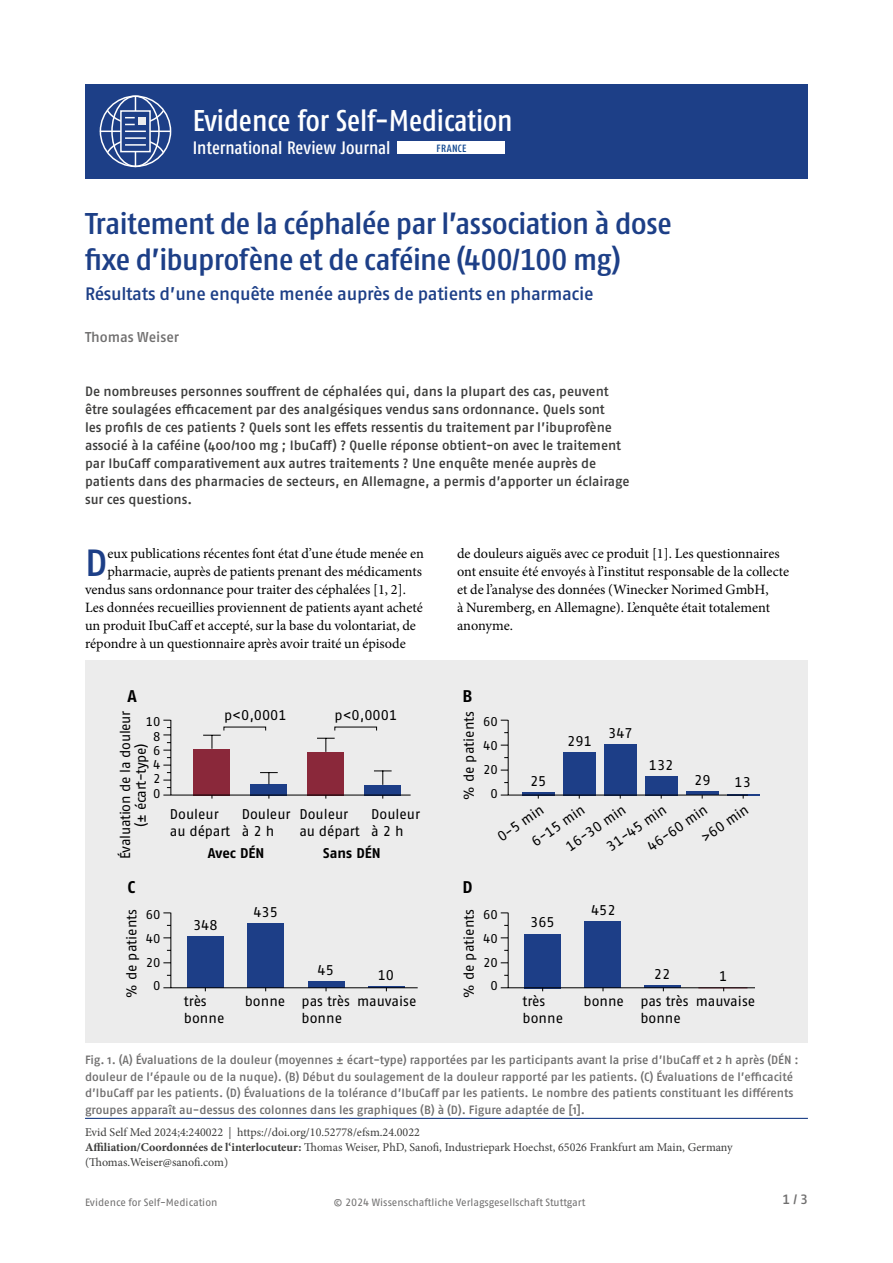
<style>
.page{position:relative;width:893px;height:1263px;background:#fff}
.page>*{position:absolute;margin:0;border:0;box-sizing:border-box;transform-origin:0 0}
.t1{font:500 37.8px "Fago Pro";color:#1d3f87}
.t2{font:500 condensed 30px/36px "Fago Pro";letter-spacing:-.015em;color:#1d3f87;scale:1.1 1}
.t3{font:500 condensed 30px "Fago Pro";color:#fff}
.t4{font:500 18px "Fago Pro";letter-spacing:-.015em;color:#1d3f87}
.t5{font:500 condensed 18px "Fago Pro";color:#fff}
.t6{font:700 16.95px "Fago Pro";color:#000}
.t7{font:14.25px/18px "Minion Pro";color:#000}
.t8{font:500 14.25px "Fago Pro";letter-spacing:-.005em;color:#706f6f}
.t9{font:14.1px/17px "Fago Pro";color:#000}
.t10{font:14.1px/15.6px "Fago Pro";letter-spacing:-.02em;color:#000;text-align:center}
.t11{font:700 14.1px "Fago Pro";color:#000}
.t12{font:500 13.5px/18px "Fago Pro";letter-spacing:-.005em;color:#3c3c3b}
.t13{font:500 13.5px "Fago Pro";color:#706f6f}
.t14{font:12.75px/23.7px "Fago Pro";color:#000;text-align:center}
.t15{font:500 12px/16.5px "Fago Pro";color:#706f6f}
.t16{font:12px/15px "Minion Pro";color:#3c3c3b}
.t17{font:10.5px "Fago Pro";letter-spacing:-.005em;color:#706f6f}
.t18{font:500 condensed 10.5px "Fago Pro";letter-spacing:.035em;color:#0e468f}
.s1{font-weight:700}
</style>
<div class="page">
<hr style="left:85px;top:1118px;width:723px;height:1px;background:#1d3f87">
<div style="left:85px;top:660px;width:723px;height:383px;background:#ececec"></div>
<hr style="left:727px;top:794px;width:32px;height:1px;background:#1d3e87">
<svg style="left:163px;top:719px;width:346px;height:269px"></svg>
<svg style="left:205px;top:726px;width:550px;height:266px"></svg>
<div style="left:85px;top:85px;width:722px;height:93px;background:#1d3f87"></div>
<div style="left:100px;top:95px;width:71px;height:72px;border:2px solid #fff;border-radius:50%"></div>
<div style="left:111px;top:95px;width:49px;height:72px;border:2px solid #fff;border-radius:50%"></div>
<hr style="left:100px;top:131px;width:71px;height:1px;background:#fff">
<svg style="left:105px;top:138px;width:61px;height:17px"></svg>
<hr style="left:135px;top:96px;width:1px;height:71px;background:#fff">
<div style="left:120px;top:110px;width:31px;height:42px;background:#1d3f87;border:2px solid #fff"></div>
<hr style="left:125px;top:144px;width:21px;height:2px;background:#fff">
<hr style="left:125px;top:137px;width:21px;height:2px;background:#fff">
<svg style="left:105px;top:108px;width:61px;height:24px"></svg>
<div style="left:398px;top:141px;width:107px;height:13px;background:#fff"></div>
<h2 class="t3" style="left:193px;top:103px;width:321px">Evidence for Self-Medication</h2>
<p class="t5" style="left:193px;top:137px;width:199px">International Review Journal</p>
<p class="t18" style="left:437px;top:142px;width:31px">FRANCE</p>
<h2 class="t2" style="left:85px;top:206px;width:535px">Traitement de la céphalée par l’association à dose fixe d’ibuprofène et de caféine (400/100 mg)</h2>
<p class="t4" style="left:85px;top:282px;width:510px">Résultats d’une enquête menée auprès de patients en pharmacie</p>
<p class="t8" style="left:85px;top:328px;width:95px">Thomas Weiser</p>
<p class="t12" style="left:85px;top:382px;width:546px">De nombreuses personnes souffrent de céphalées qui, dans la plupart des cas, peuvent être soulagées efficacement par des analgésiques vendus sans ordonnance. Quels sont<br>les profils de ces patients ? Quels sont les effets ressentis du traitement par l’ibuprofène associé à la caféine (400/100 mg ; IbuCaff) ? Quelle réponse obtient-on avec le traitement par IbuCaff comparativement aux autres traitements ? Une enquête menée auprès de patients dans des pharmacies de secteurs, en Allemagne, a permis d’apporter un éclairage sur ces questions.</p>
<h1 class="t1" style="left:85px;top:540px;width:24px">D</h1>
<p class="t7" style="left:108px;top:545px;width:318px">eux publications récentes font état d’une étude menée en</p>
<p class="t7" style="left:108px;top:563px;width:316px">pharmacie, auprès de patients prenant des médicaments</p>
<p class="t7" style="left:85px;top:581px;width:322px">vendus sans ordonnance pour traiter des céphalées [1, 2].</p>
<p class="t7" style="left:85px;top:599px;width:339px">Les données recueillies proviennent de patients ayant acheté</p>
<p class="t7" style="left:85px;top:617px;width:332px">un produit IbuCaff et accepté, sur la base du volontariat, de</p>
<p class="t7" style="left:85px;top:635px;width:322px">répondre à un questionnaire après avoir traité un épisode</p>
<p class="t7" style="left:457px;top:545px;width:333px">de douleurs aiguës avec ce produit [1]. Les questionnaires ont ensuite été envoyés à l’institut responsable de la collecte et de l’analyse des données (Winecker Norimed GmbH,<br>à Nuremberg, en Allemagne). L’enquête était totalement anonyme.</p>
<p class="t6" style="left:127px;top:686px;width:11px">A</p>
<p class="t6" style="left:463px;top:686px;width:11px">B</p>
<p class="t10" style="left:117px;top:859px;width:150px;rotate:-90deg">Évaluation de la douleur (± écart-type)</p>
<p class="t14" style="left:146px;top:715px;width:16px;line-height:14.2px">10<br>8<br>6<br>4<br>2<br>0</p>
<p class="t9" style="left:224px;top:707px;width:64px">p&lt;0,0001</p>
<p class="t9" style="left:335px;top:707px;width:64px">p&lt;0,0001</p>
<p class="t9" style="left:170px;top:806px;width:62px">Douleur au départ</p>
<p class="t11" style="left:208px;top:844px;width:58px">Avec DÉN</p>
<p class="t11" style="left:323px;top:844px;width:59px">Sans DÉN</p>
<p class="t9" style="left:242px;top:806px;width:50px">Douleur à 2 h</p>
<p class="t9" style="left:371px;top:806px;width:50px">Douleur à 2 h</p>
<p class="t9" style="left:299px;top:806px;width:62px">Douleur au départ</p>
<p class="t9" style="left:460px;top:800px;width:90px;rotate:-90deg">% de patients</p>
<p class="t14" style="left:483px;top:710px;width:16px">60<br>40<br>20<br>0</p>
<p class="t9" style="left:530px;top:772px;width:18px">25</p>
<p class="t9" style="left:567px;top:732px;width:26px">291</p>
<p class="t9" style="left:608px;top:724px;width:26px">347</p>
<p class="t9" style="left:649px;top:756px;width:26px">132</p>
<p class="t9" style="left:694px;top:772px;width:18px">29</p>
<p class="t9" style="left:735px;top:774px;width:18px">13</p>
<p class="t9" style="left:494px;top:831px;width:55px;rotate:-35deg">0-5 m in</p>
<p class="t9" style="left:528px;top:836px;width:63px;rotate:-35deg">6-15 m in</p>
<p class="t9" style="left:562px;top:841px;width:71px;rotate:-35deg">16-30 m in</p>
<p class="t9" style="left:603px;top:841px;width:71px;rotate:-35deg">31-45 m in</p>
<p class="t9" style="left:644px;top:841px;width:71px;rotate:-35deg">46-60 m in</p>
<p class="t9" style="left:698px;top:832px;width:56px;rotate:-35deg">&gt;60 m in</p>
<p class="t6" style="left:127px;top:876px;width:9px">C</p>
<p class="t6" style="left:463px;top:876px;width:12px">D</p>
<p class="t9" style="left:123px;top:998px;width:90px;rotate:-90deg">% de patients</p>
<p class="t14" style="left:146px;top:903px;width:16px">60<br>40<br>20<br>0</p>
<p class="t9" style="left:591px;top:902px;width:26px">452</p>
<p class="t9" style="left:253px;top:904px;width:26px">435</p>
<p class="t9" style="left:460px;top:998px;width:90px;rotate:-90deg">% de patients</p>
<p class="t14" style="left:483px;top:903px;width:16px">60<br>40<br>20<br>0</p>
<p class="t9" style="left:530px;top:914px;width:26px">365</p>
<p class="t9" style="left:193px;top:917px;width:26px">348</p>
<p class="t9" style="left:318px;top:962px;width:18px">45</p>
<p class="t9" style="left:378px;top:966px;width:18px">10</p>
<p class="t9" style="left:654px;top:965px;width:18px">22</p>
<p class="t9" style="left:719px;top:967px;width:10px">1</p>
<p class="t9" style="left:184px;top:993px;width:42px">très bonne</p>
<p class="t9" style="left:302px;top:993px;width:50px">pas très bonne</p>
<p class="t9" style="left:245px;top:993px;width:42px">bonne</p>
<p class="t9" style="left:357px;top:993px;width:61px">mauvaise</p>
<p class="t9" style="left:523px;top:993px;width:42px">très bonne</p>
<p class="t9" style="left:640px;top:993px;width:50px">pas très bonne</p>
<p class="t9" style="left:583px;top:993px;width:42px">bonne</p>
<p class="t9" style="left:696px;top:993px;width:61px">mauvaise</p>
<p class="t15" style="left:85px;top:1052px;width:715px">Fig. 1. (A) Évaluations de la douleur (moyennes ± écart-type) rapportées par les participants avant la prise d’IbuCaff et 2 h après (DÉN : douleur de l’épaule ou de la nuque). (B) Début du soulagement de la douleur rapporté par les patients. (C) Évaluations de l’efficacité d’IbuCaff par les patients. (D) Évaluations de la tolérance d’IbuCaff par les patients. Le nombre des patients constituant les différents groupes apparaît au-dessus des colonnes dans les graphiques (B) à (D). Figure adaptée de [1].</p>
<p class="t16" style="left:85px;top:1125px;width:649px">Evid Self Med 2024;4:240022 | https://doi.org/10.52778/efsm.24.0022<br><span class="s1">Affiliation/Coordonnées de l‘interlocuteur:</span> Thomas Weiser, PhD, Sanofi, Industriepark Hoechst, 65026 Frankfurt am Main, Germany (Thomas.Weiser@sanofi.com)</p>
<p class="t17" style="left:85px;top:1196px;width:134px">Evidence for Self-Medication</p>
<p class="t17" style="left:334px;top:1196px;width:253px">© 2024 Wissenschaftliche Verlagsgesellschaft Stuttgart</p>
<p class="t13" style="left:782px;top:1191px;width:27px">1 / 3</p>
</div>
